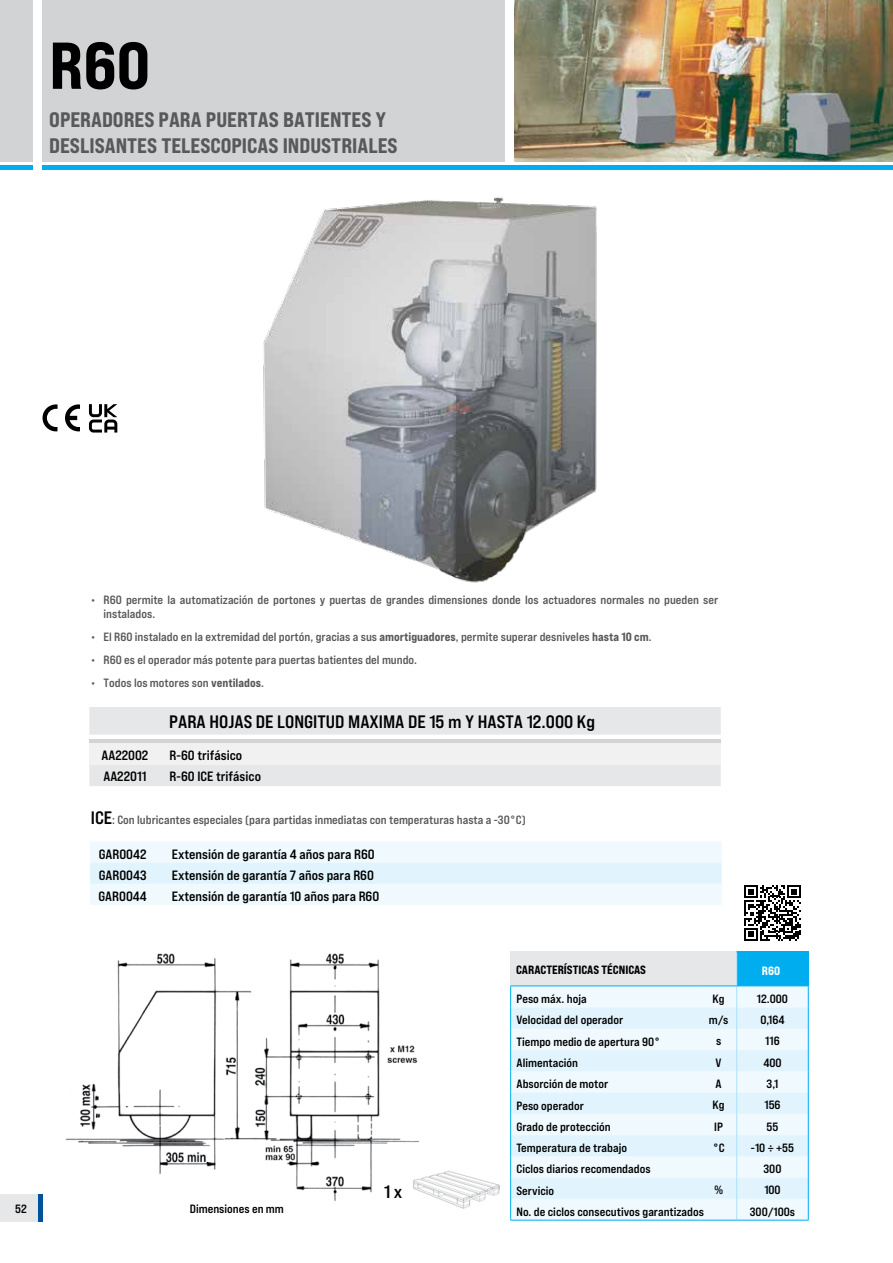
<style>
.page{position:relative;width:893px;height:1263px;background:#fff}
.page>*{position:absolute;margin:0;border:0;box-sizing:border-box;transform-origin:0 0}
.t1{font:66px "Bebas Neue Pro Exp Eb";color:#000}
.t2{font:21px/25.5px "Bebas Neue Pro Exp Eb";color:#58595b}
.t3{font:18px "Bebas Neue Pro Exp Bd";color:#000}
.t4{font:13.5px/21.3px "Bebas Neue Pro Exp Bd";color:#000}
.t5{font:12px/14.4px "Bebas Neue Pro Exp Bd";color:#58595b}
.t6{font:12px/21.3px "Bebas Neue Pro Exp Bd";color:#000;text-align:center}
.t7{font:12px "Bebas Neue Pro Exp Eb";color:#000}
.t8{font:12px "Bebas Neue Pro Exp Eb";color:#fff}
.s1{font-family:"Bebas Neue Pro Exp Eb"}
.s2{font-size:18px;color:#000}
</style>
<div class="page">
<svg style="left:89px;top:707px;width:632px;height:79px;background:#e8e9e9"></svg>
<div style="left:89px;top:739px;width:632px;height:5px;background:#d1d3d4"></div>
<div style="left:89px;top:744px;width:632px;height:21px;background:#f1f1f2"></div>
<div style="left:0;top:1194px;width:38px;height:28px;background:#e6e7e8"></div>
<div style="left:38px;top:1194px;width:5px;height:28px;background:#00529c"></div>
<img style="left:65px;top:953px;width:354px;height:248px">
<img style="left:263px;top:197px;width:334px;height:386px">
<div style="left:43px;top:0;width:462px;height:161px;background:#d1d3d4"></div>
<img style="left:514px;top:0;width:379px;height:161px">
<div style="left:0;top:0;width:33px;height:161px;background:#d1d3d4"></div>
<hr style="left:43px;top:166px;width:850px;height:4px;background:#00aeef">
<hr style="left:0;top:166px;width:33px;height:4px;background:#00aeef">
<div style="left:511px;top:952px;width:226px;height:34px;background:#e6e7e8"></div>
<div style="left:737px;top:952px;width:71px;height:34px;background:#00aeef"></div>
<div style="left:511px;top:986px;width:297px;height:234px;background:#eff9fe"></div>
<svg style="left:511px;top:1007px;width:297px;height:192px;fill:#e1f4fd"></svg>
<hr style="left:736px;top:952px;width:1px;height:33px;background:#abe1fa">
<svg style="left:736px;top:986px;width:1px;height:234px"></svg>
<hr style="left:510px;top:985px;width:191px;height:1px;background:#00aeef">
<hr style="left:701px;top:985px;width:36px;height:1px;background:#00aeef">
<svg style="left:510px;top:986px;width:1px;height:234px"></svg>
<svg style="left:808px;top:986px;width:1px;height:234px"></svg>
<hr style="left:510px;top:1220px;width:191px;height:1px;background:#00aeef">
<hr style="left:701px;top:1220px;width:36px;height:1px;background:#00aeef">
<hr style="left:737px;top:1220px;width:72px;height:1px;background:#00aeef">
<hr style="left:736px;top:951px;width:73px;height:1px;background:#00aeef">
<hr style="left:808px;top:952px;width:1px;height:33px;background:#00aeef">
<hr style="left:737px;top:985px;width:72px;height:1px;background:#00aeef">
<svg style="left:90px;top:841px;width:632px;height:64px"></svg>
<img style="left:412px;top:1170px;width:88px;height:39px">
<svg style="left:744px;top:885px;width:57px;height:56px"></svg>
<svg style="left:43px;top:404px;width:15px;height:27px"></svg>
<svg style="left:65px;top:404px;width:15px;height:27px"></svg>
<svg style="left:89px;top:404px;width:28px;height:29px"></svg>
<h1 class="t1" style="left:49px;top:24px;width:102px">R60</h1>
<h2 class="t2" style="left:49px;top:107px;width:350px">OPERADORES PARA PUERTAS BATIENTES Y<br>DESLISANTES TELESCOPICAS INDUSTRIALES</h2>
<p class="t6" style="left:15px;top:1198px;width:13px">52</p>
<p class="t5" style="left:104px;top:592px;width:616px;text-indent:-13px">• R60 permite la automatización de portones y puertas de grandes dimensiones donde los actuadores normales no pueden ser instalados.</p>
<p class="t5" style="left:91px;top:629px;width:562px">• El R60 instalado en la extremidad del portón, gracias a sus <span class="s1">amortiguadores</span>, permite superar desniveles <span class="s1">hasta 10 cm</span>.</p>
<p class="t5" style="left:91px;top:652px;width:328px">• R60 es el operador más potente para puertas batientes del mundo.</p>
<p class="t5" style="left:91px;top:675px;width:175px">• Todos los motores son <span class="s1">ventilados</span>.</p>
<h3 class="t3" style="left:169px;top:710px;width:427px">PARA HOJAS DE LONGITUD MAXIMA DE 15 m Y HASTA 12.000 Kg</h3>
<p class="t4" style="left:170px;top:744px;width:93px">R-60 trifásico<br>R-60 ICE trifásico</p>
<p class="t5" style="left:91px;top:813px;width:436px"><span class="s2">ICE</span>: Con lubricantes especiales (para partidas inmediatas con temperaturas hasta a -30°C)</p>
<p class="t4" style="left:102px;top:744px;width:48px">AA22002<br>AA22011</p>
<p class="t4" style="left:99px;top:843px;width:50px;text-align:justify">GAR0042<br>GAR0043<br>GAR0044</p>
<p class="t4" style="left:172px;top:843px;width:209px">Extensión de garantía 4 años para R60<br>Extensión de garantía 7 años para R60<br>Extensión de garantía 10 años para R60</p>
<p class="t6" style="left:190px;top:1198px;width:96px">Dimensiones en mm</p>
<h3 class="t3" style="left:384px;top:1181px;width:20px">1 x</h3>
<p class="t7" style="left:516px;top:962px;width:132px">CARACTERÍSTICAS TÉCNICAS</p>
<p class="t6" style="left:516px;top:988px;width:189px;text-align:left">Peso máx. hoja<br>Velocidad del operador<br>Tiempo medio de apertura 90°<br>Alimentación<br>Absorción de motor<br>Peso operador<br>Grado de protección<br>Temperatura de trabajo<br>Ciclos diarios recomendados<br>Servicio<br>No. de ciclos consecutivos garantizados</p>
<p class="t8" style="left:762px;top:963px;width:20px">R60</p>
<p class="t6" style="left:713px;top:988px;width:14px">Kg</p>
<p class="t6" style="left:757px;top:988px;width:33px">12.000</p>
<p class="t6" style="left:709px;top:1009px;width:21px">m/s</p>
<p class="t6" style="left:760px;top:1009px;width:26px">0,164</p>
<p class="t6" style="left:716px;top:1030px;width:7px">s</p>
<p class="t6" style="left:765px;top:1030px;width:16px">116</p>
<p class="t6" style="left:716px;top:1052px;width:8px">V</p>
<p class="t6" style="left:763px;top:1052px;width:20px">400</p>
<p class="t6" style="left:716px;top:1073px;width:8px">A</p>
<p class="t6" style="left:767px;top:1073px;width:13px">3,1</p>
<p class="t6" style="left:713px;top:1094px;width:14px">Kg</p>
<p class="t6" style="left:764px;top:1094px;width:18px">156</p>
<p class="t6" style="left:714px;top:1115px;width:10px">IP</p>
<p class="t6" style="left:767px;top:1115px;width:13px">55</p>
<p class="t6" style="left:713px;top:1137px;width:13px">°C</p>
<p class="t6" style="left:751px;top:1137px;width:45px">-10 ÷ +55<br>300</p>
<p class="t6" style="left:714px;top:1179px;width:10px">%</p>
<p class="t6" style="left:750px;top:1179px;width:47px">100<br>300/100s</p>
</div>
